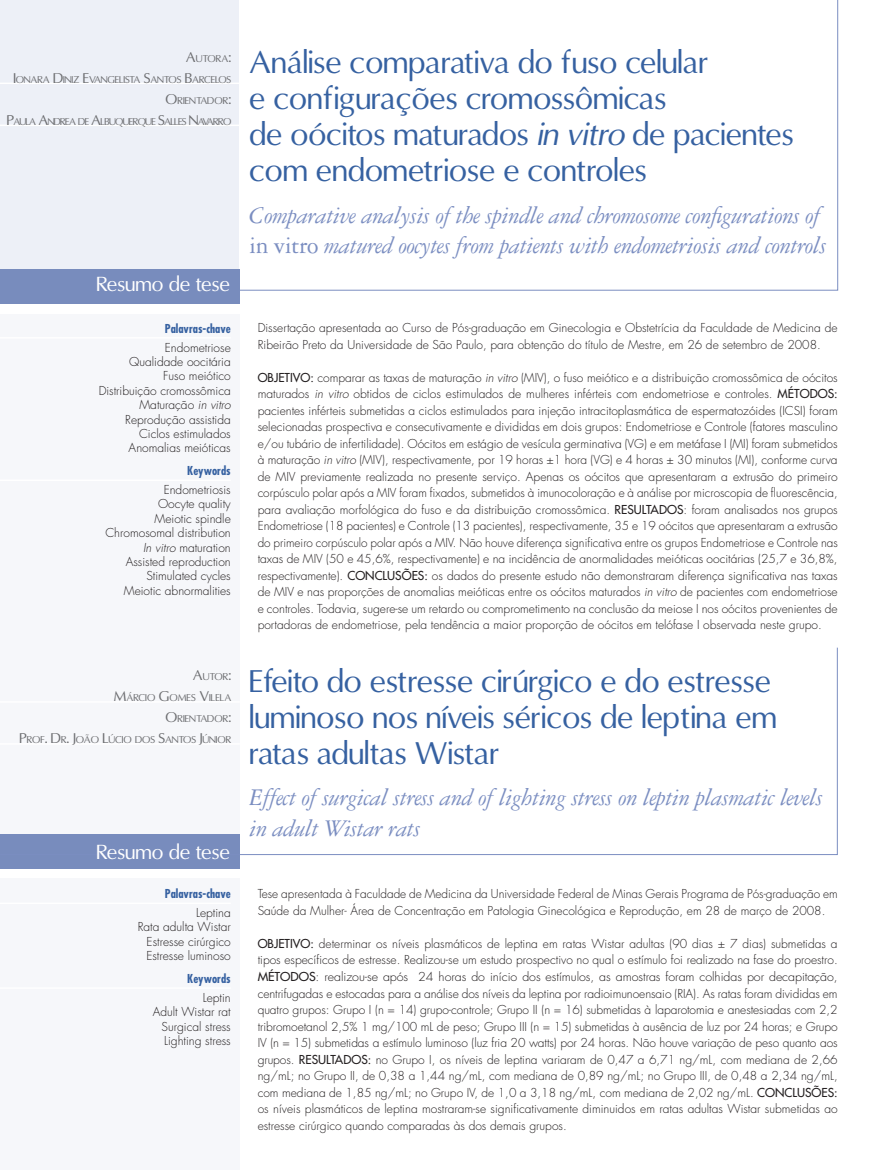
<style>
.page{position:relative;width:893px;height:1170px;background:#fff}
.page>*{position:absolute;margin:0;border:0;box-sizing:border-box;transform-origin:0 0}
._01_0_Título{font:30px/36px "Omni";color:#3661a1}
._01_1_Título_Inglês{font:italic 25.5px/30.6px "Garamond Three";letter-spacing:-.02em;color:#7b8ec1}
._13_0_Seção{font:19.5px "Omni";color:#fff}
._04_2_Abstract{font:300 12px/16.5px "Futura";color:#231f20}
._04_1_Palavras-chave{font:300 12px/14.4px "Futura";color:#231f20;text-align:right}
._04_3_Keywords{font:300 12px/14.4px "Futura";color:#231f20;text-align:right}
._04_5_Palavras-chave{font:700 condensed 12px "Futura";color:#3661a1}
._02_0_Autor{font:9.45px "Omni";letter-spacing:-.015em;color:#6c6d70}
._02_0_Autor-2{font:9.45px "Omni";letter-spacing:-.07em;color:#6c6d70}
.s1{font-size:13.5px}
.s2{font-style:italic}
.s3{font-style:normal}
.s4{font-weight:400}
</style>
<div class="page">
<div style="left:0;top:878px;width:239px;height:291px;background:#f6f7fa"></div>
<div style="left:0;top:314px;width:239px;height:553px;background:#f6f7fa"></div>
<svg style="left:0;top:0;width:838px;height:291px"></svg>
<div style="left:0;top:269px;width:239px;height:34px;background:#788cbd"></div>
<div style="left:0;top:834px;width:239px;height:34px;background:#788cbd"></div>
<svg style="left:239px;top:647px;width:599px;height:208px"></svg>
<hr style="left:0;top:83px;width:240px;height:1px;background:#fff">
<hr style="left:0;top:125px;width:240px;height:1px;background:#fff">
<hr style="left:0;top:701px;width:240px;height:1px;background:#fff">
<hr style="left:0;top:743px;width:240px;height:1px;background:#fff">
<hr style="left:0;top:337px;width:231px;height:1px;background:#fff">
<hr style="left:0;top:479px;width:231px;height:2px;background:#fff">
<hr style="left:0;top:902px;width:231px;height:2px;background:#fff">
<hr style="left:0;top:987px;width:231px;height:1px;background:#fff">
<p class="_02_0_Autor" style="left:186px;top:52px;width:47px"><span class="s1">A</span>UTORA<span class="s1">:</span></p>
<p class="_02_0_Autor" style="left:13px;top:73px;width:219px"><span class="s1">I</span>ONARA <span class="s1">D</span>INIZ <span class="s1">E</span>VANGELISTA <span class="s1">S</span>ANTOS <span class="s1">B</span>ARCELOS</p>
<p class="_02_0_Autor" style="left:166px;top:94px;width:67px"><span class="s1">O</span>RIENTADOR<span class="s1">:</span></p>
<p class="_02_0_Autor-2" style="left:7px;top:115px;width:226px"><span class="s1">P</span>AULA <span class="s1">A</span>NDREA DE <span class="s1">A</span>LBUQUERQUE <span class="s1">S</span>ALLES <span class="s1">N</span>AVARRO</p>
<p class="_13_0_Seção" style="left:96px;top:272px;width:135px">Resumo de tese</p>
<p class="_04_5_Palavras-chave" style="left:165px;top:321px;width:67px">Palavras-chave</p>
<p class="_04_1_Palavras-chave" style="left:99px;top:340px;width:134px">Endometriose<br>Qualidade oocitária<br>Fuso meiótico<br>Distribuição cromossômica<br>Maturação <span class="s2">in vitro<br></span>Reprodução assistida<br>Ciclos estimulados<br>Anomalias meióticas</p>
<p class="_04_5_Palavras-chave" style="left:187px;top:463px;width:45px">Keywords</p>
<p class="_04_3_Keywords" style="left:105px;top:482px;width:127px">Endometriosis<br>Oocyte quality<br>Meiotic spindle<br>Chromosomal distribution<br><span class="s2">In vitro</span> maturation<br>Assisted reproduction<br>Stimulated cycles<br>Meiotic abnormalities</p>
<p class="_02_0_Autor" style="left:193px;top:670px;width:40px"><span class="s1">A</span>UTOR<span class="s1">:</span></p>
<p class="_02_0_Autor" style="left:114px;top:691px;width:118px"><span class="s1">M</span>ÁRCIO <span class="s1">G</span>OMES <span class="s1">V</span>ILELA</p>
<p class="_02_0_Autor" style="left:166px;top:712px;width:67px"><span class="s1">O</span>RIENTADOR<span class="s1">:</span></p>
<p class="_02_0_Autor" style="left:19px;top:733px;width:213px"><span class="s1">P</span>ROF<span class="s1">. D</span>R<span class="s1">. J</span>OÃO <span class="s1">L</span>ÚCIO DOS <span class="s1">S</span>ANTOS <span class="s1">J</span>ÚNIOR</p>
<p class="_13_0_Seção" style="left:96px;top:839px;width:135px">Resumo de tese</p>
<p class="_04_5_Palavras-chave" style="left:165px;top:886px;width:67px">Palavras-chave</p>
<p class="_04_1_Palavras-chave" style="left:138px;top:905px;width:95px">Leptina<br>Rata adulta Wistar<br>Estresse cirúrgico<br>Estresse luminoso</p>
<p class="_04_5_Palavras-chave" style="left:187px;top:971px;width:45px">Keywords</p>
<p class="_04_3_Keywords" style="left:153px;top:990px;width:80px">Leptin<br>Adult Wistar rat<br>Surgical stress<br>Lighting stress</p>
<p class="_01_0_Título" style="left:249px;top:45px;width:546px">Análise comparativa do fuso celular<br>e configurações cromossômicas<br>de oócitos maturados <span class="s2">in vitro</span> de pacientes com endometriose e controles</p>
<p class="_01_1_Título_Inglês" style="left:249px;top:200px;width:579px">Comparative analysis of the spindle and chromosome configurations of <span class="s3">in vitro</span> matured oocytes from patients with endometriosis and controls</p>
<p class="_04_2_Abstract" style="left:258px;top:320px;width:581px">Dissertação apresentada ao Curso de Pós-graduação em Ginecologia e Obstetrícia da Faculdade de Medicina de<br>Ribeirão Preto da Universidade de São Paulo, para obtenção do título de Mestre, em 26 de setembro de 2008.</p>
<p class="_04_2_Abstract" style="left:258px;top:369px;width:582px;text-align:justify"><span class="s4">OBJETIVO:</span> comparar as taxas de maturação <span class="s2">in vitro</span> (MIV), o fuso meiótico e a distribuição cromossômica de oócitos maturados <span class="s2">in vitro</span> obtidos de ciclos estimulados de mulheres inférteis com endometriose e controles. <span class="s4">MÉTODOS: </span>pacientes inférteis submetidas a ciclos estimulados para injeção intracitoplasmática de espermatozóides (ICSI) foram selecionadas prospectiva e consecutivamente e divididas em dois grupos: Endometriose e Controle (fatores masculino e/ou tubário de infertilidade). Oócitos em estágio de vesícula germinativa (VG) e em metáfase I (MI) foram submetidos à maturação <span class="s2">in vitro</span> (MIV), respectivamente, por 19 horas ±1 hora (VG) e 4 horas ± 30 minutos (MI), conforme curva de MIV previamente realizada no presente serviço. Apenas os oócitos que apresentaram a extrusão do primeiro corpúsculo polar após a MIV foram fixados, submetidos à imunocoloração e à análise por microscopia de fluorescência, para avaliação morfológica do fuso e da distribuição cromossômica. <span class="s4">RESULTADOS</span>: foram analisados nos grupos Endometriose (18 pacientes) e Controle (13 pacientes), respectivamente, 35 e 19 oócitos que apresentaram a extrusão do primeiro corpúsculo polar após a MIV. Não houve diferença significativa entre os grupos Endometriose e Controle nas taxas de MIV (50 e 45,6%, respectivamente) e na incidência de anormalidades meióticas oocitárias (25,7 e 36,8%, respectivamente). <span class="s4">CONCLUSÕES:</span> os dados do presente estudo não demonstraram diferença significativa nas taxas de MIV e nas proporções de anomalias meióticas entre os oócitos maturados <span class="s2">in vitro</span> de pacientes com endometriose e controles. Todavia, sugere-se um retardo ou comprometimento na conclusão da meiose I nos oócitos provenientes de portadoras de endometriose, pela tendência a maior proporção de oócitos em telófase I observada neste grupo.</p>
<p class="_01_0_Título" style="left:249px;top:663px;width:529px">Efeito do estresse cirúrgico e do estresse luminoso nos níveis séricos de leptina em ratas adultas Wistar</p>
<p class="_01_1_Título_Inglês" style="left:249px;top:782px;width:575px">Effect of surgical stress and of lighting stress on leptin plasmatic levels in adult Wistar rats</p>
<p class="_04_2_Abstract" style="left:258px;top:886px;width:581px">Tese apresentada à Faculdade de Medicina da Universidade Federal de Minas Gerais Programa de Pós-graduação em<br>Saúde da Mulher- Área de Concentração em Patologia Ginecológica e Reprodução, em 28 de março de 2008.</p>
<p class="_04_2_Abstract" style="left:258px;top:935px;width:582px;text-align:justify"><span class="s4">OBJETIVO:</span> determinar os níveis plasmáticos de leptina em ratas Wistar adultas (90 dias ± 7 dias) submetidas a tipos específicos de estresse. Realizou-se um estudo prospectivo no qual o estímulo foi realizado na fase do proestro.<br><span class="s4">MÉTODOS</span>: realizou-se após 24 horas do início dos estímulos, as amostras foram colhidas por decapitação, centrifugadas e estocadas para a análise dos níveis da leptina por radioimunoensaio (RIA). As ratas foram divididas em quatro grupos: Grupo I (n = 14) grupo-controle; Grupo II (n = 16) submetidas à laparotomia e anestesiadas com 2,2 tribromoetanol 2,5% 1 mg/100 mL de peso; Grupo III (n = 15) submetidas à ausência de luz por 24 horas; e Grupo IV (n = 15) submetidas a estímulo luminoso (luz fria 20 watts) por 24 horas. Não houve variação de peso quanto aos grupos. <span class="s4">RESULTADOS:</span> no Grupo I, os níveis de leptina variaram de 0,47 a 6,71 ng/mL, com mediana de 2,66 ng/mL; no Grupo II, de 0,38 a 1,44 ng/mL, com mediana de 0,89 ng/mL; no Grupo III, de 0,48 a 2,34 ng/mL, com mediana de 1,85 ng/mL; no Grupo IV, de 1,0 a 3,18 ng/mL, com mediana de 2,02 ng/mL. <span class="s4">CONCLUSÕES: </span>os níveis plasmáticos de leptina mostraram-se significativamente diminuidos em ratas adultas Wistar submetidas ao estresse cirúrgico quando comparadas às dos demais grupos.</p>
</div>
